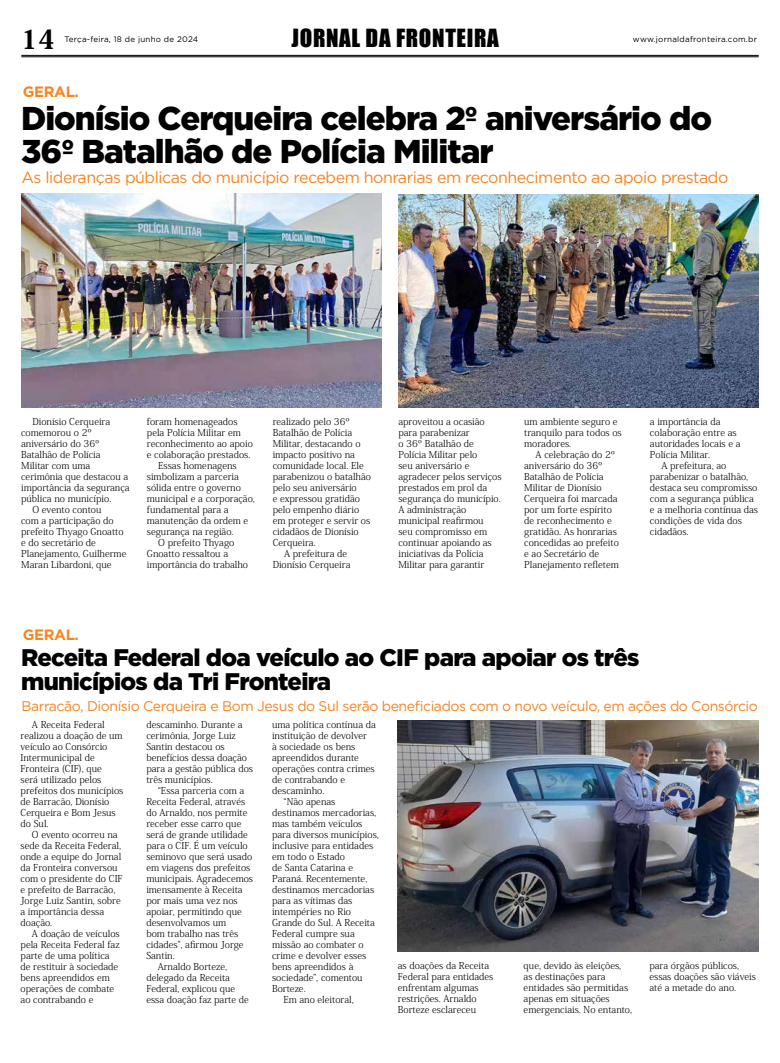
<style>
.page{position:relative;width:780px;height:1063px;background:#fff}
.page>*{position:absolute;margin:0;border:0;box-sizing:border-box;transform-origin:0 0}
.t1{font:900 33px/33px "Gotham";letter-spacing:-.03em;color:#000}
.t2{font:800 26.3px "Koz Min Pro";color:#000}
.t3{font:900 24px/24px "Gotham";letter-spacing:-.03em;color:#000}
.t4{font:23px "Impact";letter-spacing:.03em;color:#000}
.t5{font:16px "Gotham";letter-spacing:-.03em;color:#f58522}
.t6{font:700 15px "Gotham";letter-spacing:-.03em;color:#f6861f}
.t7{font:14px "Gotham";letter-spacing:-.03em;color:#f58522}
.t8{font:300 9.5px/11px "Koz Min Pro";color:#000}
.t9{font:8px "Gotham";letter-spacing:.03em;color:#000}
</style>
<div class="page">
<hr style="left:21px;top:55px;width:737px;height:1px;background:#000">
<hr style="left:21px;top:56px;width:737px;height:1px;background:#000">
<img style="left:21px;top:193px;width:360px;height:215px">
<img style="left:398px;top:194px;width:360px;height:214px">
<img style="left:398px;top:721px;width:360px;height:230px">
<h3 class="t4" style="left:291px;top:21px;width:209px">JORNAL DA FRONTEIRA</h3>
<h2 class="t2" style="left:21px;top:20px;width:35px">14</h2>
<p class="t9" style="left:64px;top:34px;width:135px">Terça-feira, 18 de junho de 2024</p>
<p class="t9" style="left:633px;top:34px;width:125px">www.jornaldafronteira.com.br</p>
<h3 class="t6" style="left:23px;top:82px;width:57px">GERAL.</h3>
<h1 class="t1" style="left:21px;top:100px;width:692px">Dionísio Cerqueira celebra 2º aniversário do<br>36º Batalhão de Polícia Militar</h1>
<h3 class="t5" style="left:21px;top:167px;width:708px">As lideranças públicas do município recebem honrarias em reconhecimento ao apoio prestado</h3>
<p class="t8" style="left:32px;top:416px;width:79px">Dionísio Cerqueira</p>
<p class="t8" style="left:21px;top:427px;width:72px">comemorou o 2º</p>
<p class="t8" style="left:21px;top:438px;width:80px">aniversário do 36º</p>
<p class="t8" style="left:21px;top:449px;width:81px">Batalhão de Polícia</p>
<p class="t8" style="left:21px;top:460px;width:71px">Militar com uma</p>
<p class="t8" style="left:21px;top:471px;width:109px">cerimônia que destacou a</p>
<p class="t8" style="left:21px;top:482px;width:110px">importância da segurança</p>
<p class="t8" style="left:21px;top:493px;width:92px">pública no município.</p>
<p class="t8" style="left:32px;top:504px;width:70px">O evento contou</p>
<p class="t8" style="left:21px;top:515px;width:94px">com a participação do</p>
<p class="t8" style="left:21px;top:526px;width:104px">prefeito Thyago Gnoatto</p>
<p class="t8" style="left:21px;top:537px;width:76px">e do secretário de</p>
<p class="t8" style="left:21px;top:548px;width:107px">Planejamento, Guilherme</p>
<p class="t8" style="left:21px;top:559px;width:92px">Maran Libardoni, que</p>
<p class="t8" style="left:147px;top:416px;width:92px">foram homenageados</p>
<p class="t8" style="left:147px;top:427px;width:95px">pela Polícia Militar em</p>
<p class="t8" style="left:147px;top:438px;width:107px">reconhecimento ao apoio</p>
<p class="t8" style="left:147px;top:449px;width:105px">e colaboração prestados.</p>
<p class="t8" style="left:158px;top:460px;width:80px">Essas homenagens</p>
<p class="t8" style="left:147px;top:471px;width:94px">simbolizam a parceria</p>
<p class="t8" style="left:147px;top:482px;width:95px">sólida entre o governo</p>
<p class="t8" style="left:147px;top:493px;width:110px">municipal e a corporação,</p>
<p class="t8" style="left:147px;top:504px;width:83px">fundamental para a</p>
<p class="t8" style="left:147px;top:515px;width:103px">manutenção da ordem e</p>
<p class="t8" style="left:147px;top:526px;width:88px">segurança na região.</p>
<p class="t8" style="left:158px;top:537px;width:78px">O prefeito Thyago</p>
<p class="t8" style="left:147px;top:548px;width:83px">Gnoatto ressaltou a</p>
<p class="t8" style="left:147px;top:559px;width:103px">importância do trabalho</p>
<p class="t8" style="left:273px;top:416px;width:79px">realizado pelo 36º</p>
<p class="t8" style="left:273px;top:427px;width:81px">Batalhão de Polícia</p>
<p class="t8" style="left:273px;top:438px;width:89px">Militar, destacando o</p>
<p class="t8" style="left:273px;top:449px;width:84px">impacto positivo na</p>
<p class="t8" style="left:273px;top:460px;width:93px">comunidade local. Ele</p>
<p class="t8" style="left:273px;top:471px;width:100px">parabenizou o batalhão</p>
<p class="t8" style="left:273px;top:482px;width:86px">pelo seu aniversário</p>
<p class="t8" style="left:273px;top:493px;width:89px">e expressou gratidão</p>
<p class="t8" style="left:273px;top:504px;width:88px">pelo empenho diário</p>
<p class="t8" style="left:273px;top:515px;width:99px">em proteger e servir os</p>
<p class="t8" style="left:273px;top:526px;width:88px">cidadãos de Dionísio</p>
<p class="t8" style="left:273px;top:537px;width:45px">Cerqueira.</p>
<p class="t8" style="left:284px;top:548px;width:65px">A prefeitura de</p>
<p class="t8" style="left:273px;top:559px;width:79px">Dionísio Cerqueira</p>
<p class="t8" style="left:398px;top:416px;width:105px">aproveitou a ocasião para parabenizar<br>o 36º Batalhão de<br>Polícia Militar pelo<br>seu aniversário e agradecer pelos serviços prestados em prol da segurança do município.<br>A administração municipal reafirmou<br>seu compromisso em continuar apoiando as iniciativas da Polícia<br>Militar para garantir</p>
<p class="t8" style="left:524px;top:416px;width:99px">um ambiente seguro e tranquilo para todos os moradores.</p>
<p class="t8" style="left:524px;top:449px;width:96px;text-indent:11px">A celebração do 2º aniversário do 36º<br>Batalhão de Polícia<br>Militar de Dionísio<br>Cerqueira foi marcada por um forte espírito de reconhecimento e gratidão. As honrarias concedidas ao prefeito e ao Secretário de<br>Planejamento refletem</p>
<p class="t8" style="left:650px;top:416px;width:92px">a importância da colaboração entre as autoridades locais e a<br>Polícia Militar.</p>
<p class="t8" style="left:650px;top:460px;width:110px;text-indent:11px">A prefeitura, ao parabenizar o batalhão, destaca seu compromisso com a segurança pública e a melhoria contínua das condições de vida dos cidadãos.</p>
<h3 class="t6" style="left:23px;top:625px;width:57px">GERAL.</h3>
<h3 class="t3" style="left:21px;top:645px;width:620px">Receita Federal doa veículo ao CIF para apoiar os três municípios da Tri Fronteira</h3>
<h3 class="t7" style="left:21px;top:697px;width:738px">Barracão, Dionísio Cerqueira e Bom Jesus do Sul serão beneficiados com o novo veículo, em ações do Consórcio</h3>
<p class="t8" style="left:21px;top:719px;width:104px;text-indent:11px">A Receita Federal realizou a doação de um veículo ao Consórcio<br>Intermunicipal de<br>Fronteira (CIF), que<br>será utilizado pelos prefeitos dos municípios de Barracão, Dionísio<br>Cerqueira e Bom Jesus do Sul.</p>
<p class="t8" style="left:21px;top:829px;width:104px;text-indent:11px">O evento ocorreu na sede da Receita Federal, onde a equipe do Jornal da Fronteira conversou com o presidente do CIF e prefeito de Barracão,<br>Jorge Luiz Santin, sobre a importância dessa doação.</p>
<p class="t8" style="left:21px;top:928px;width:101px;text-indent:11px">A doação de veículos pela Receita Federal faz parte de uma política de restituir à sociedade bens apreendidos em operações de combate ao contrabando e</p>
<p class="t8" style="left:146px;top:719px;width:108px">descaminho. Durante a cerimônia, Jorge Luiz<br>Santin destacou os benefícios dessa doação para a gestão pública dos três municípios.</p>
<p class="t8" style="left:158px;top:785px;width:88px">“Essa parceria com a</p>
<p class="t8" style="left:146px;top:796px;width:100px">Receita Federal, através</p>
<p class="t8" style="left:146px;top:807px;width:103px">do Arnaldo, nos permite</p>
<p class="t8" style="left:146px;top:818px;width:97px">receber esse carro que</p>
<p class="t8" style="left:146px;top:829px;width:103px">será de grande utilidade</p>
<p class="t8" style="left:146px;top:840px;width:103px">para o CIF. É um veículo</p>
<p class="t8" style="left:146px;top:851px;width:107px">seminovo que será usado</p>
<p class="t8" style="left:146px;top:862px;width:106px">em viagens dos prefeitos</p>
<p class="t8" style="left:146px;top:873px;width:108px">municipais. Agradecemos</p>
<p class="t8" style="left:146px;top:884px;width:98px">imensamente à Receita</p>
<p class="t8" style="left:146px;top:895px;width:93px">por mais uma vez nos</p>
<p class="t8" style="left:146px;top:906px;width:97px">apoiar, permitindo que</p>
<p class="t8" style="left:146px;top:917px;width:81px">desenvolvamos um</p>
<p class="t8" style="left:146px;top:928px;width:93px">bom trabalho nas três</p>
<p class="t8" style="left:146px;top:939px;width:99px">cidades”, afirmou Jorge</p>
<p class="t8" style="left:146px;top:950px;width:30px">Santin.</p>
<p class="t8" style="left:158px;top:961px;width:71px">Arnaldo Borteze,</p>
<p class="t8" style="left:146px;top:972px;width:85px">delegado da Receita</p>
<p class="t8" style="left:146px;top:983px;width:90px">Federal, explicou que</p>
<p class="t8" style="left:146px;top:994px;width:104px">essa doação faz parte de</p>
<p class="t8" style="left:272px;top:719px;width:105px">uma política contínua da</p>
<p class="t8" style="left:272px;top:730px;width:96px">instituição de devolver</p>
<p class="t8" style="left:272px;top:741px;width:85px">à sociedade os bens</p>
<p class="t8" style="left:272px;top:752px;width:88px">apreendidos durante</p>
<p class="t8" style="left:272px;top:763px;width:104px">operações contra crimes</p>
<p class="t8" style="left:272px;top:774px;width:75px">de contrabando e</p>
<p class="t8" style="left:272px;top:785px;width:54px">descaminho.</p>
<p class="t8" style="left:283px;top:796px;width:53px">“Não apenas</p>
<p class="t8" style="left:272px;top:807px;width:106px">destinamos mercadorias,</p>
<p class="t8" style="left:272px;top:818px;width:92px">mas também veículos</p>
<p class="t8" style="left:272px;top:829px;width:108px">para diversos municípios,</p>
<p class="t8" style="left:272px;top:840px;width:103px">inclusive para entidades</p>
<p class="t8" style="left:272px;top:851px;width:74px">em todo o Estado</p>
<p class="t8" style="left:272px;top:862px;width:82px">de Santa Catarina e</p>
<p class="t8" style="left:272px;top:873px;width:97px">Paraná. Recentemente,</p>
<p class="t8" style="left:272px;top:884px;width:104px">destinamos mercadorias</p>
<p class="t8" style="left:272px;top:895px;width:82px">para as vítimas das</p>
<p class="t8" style="left:272px;top:906px;width:80px">intempéries no Rio</p>
<p class="t8" style="left:272px;top:917px;width:104px">Grande do Sul. A Receita</p>
<p class="t8" style="left:272px;top:928px;width:84px">Federal cumpre sua</p>
<p class="t8" style="left:272px;top:939px;width:93px">missão ao combater o</p>
<p class="t8" style="left:272px;top:950px;width:96px">crime e devolver esses</p>
<p class="t8" style="left:272px;top:961px;width:83px">bens apreendidos à</p>
<p class="t8" style="left:272px;top:972px;width:92px">sociedade”, comentou</p>
<p class="t8" style="left:272px;top:983px;width:35px">Borteze.</p>
<p class="t8" style="left:283px;top:994px;width:72px">Em ano eleitoral,</p>
<p class="t8" style="left:398px;top:960px;width:97px">as doações da Receita<br>Federal para entidades enfrentam algumas restrições. Arnaldo<br>Borteze esclareceu</p>
<p class="t8" style="left:523px;top:960px;width:110px">que, devido às eleições, as destinações para entidades são permitidas apenas em situações emergenciais. No entanto,</p>
<p class="t8" style="left:649px;top:960px;width:108px">para órgãos públicos, essas doações são viáveis até a metade do ano.</p>
</div>
